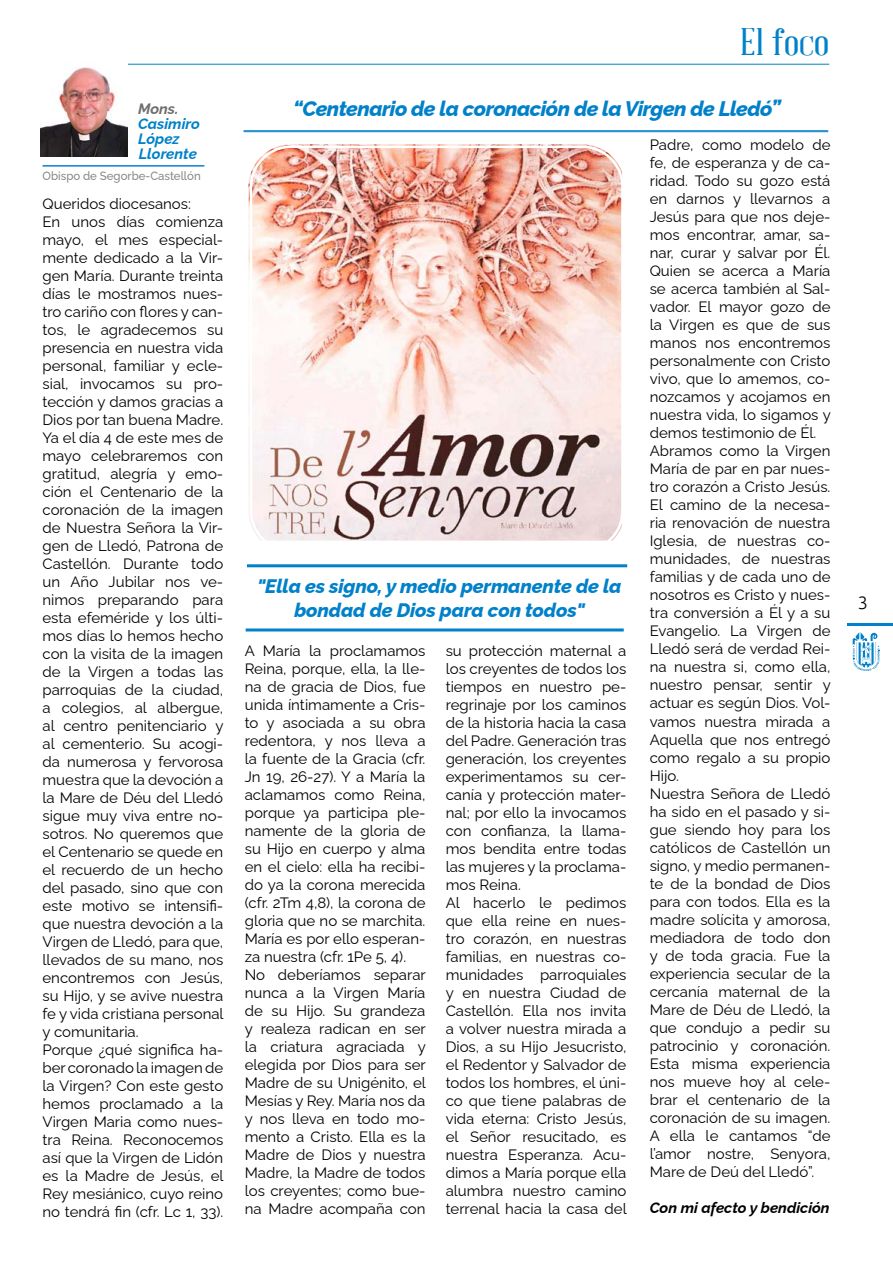
<style>
.page{position:relative;width:893px;height:1263px;background:#fff}
.page>*{position:absolute;margin:0;border:0;box-sizing:border-box;transform-origin:0 0}
.t1{font:37.5px "Abraham Lincoln";color:#0081c9;scale:1.2 1}
.t2{font:italic 800 21px "Raleway";letter-spacing:-.025em;color:#0081c9}
.t3{font:italic 800 19.5px/24px "Raleway";letter-spacing:-.01em;color:#0081c9;text-align:center}
.t4{font:300 18px "Ubuntu";color:#000}
.t5{font:15px/18px "Raleway";color:#000}
.t6{font:italic 700 15px/15px "Raleway";color:#0081c9}
.t7{font:italic 700 15px "Raleway";color:#000}
.t8{font:italic 700 15px "Raleway";color:#706f6f}
.t9{font:500 12px "Raleway";color:#878787;scale:.95 1}
</style>
<div class="page">
<hr style="left:847px;top:624px;width:46px;height:2px;background:#0081c9">
<svg style="left:853px;top:632px;width:26px;height:39px"></svg>
<hr style="left:123px;top:64px;width:706px;height:1px;background:#0081c9">
<hr style="left:43px;top:165px;width:161px;height:2px;background:#0081c9">
<img style="left:40px;top:64px;width:88px;height:93px">
<hr style="left:244px;top:131px;width:584px;height:1px;background:#0081c9">
<hr style="left:244px;top:130px;width:584px;height:1px;background:#0081c9">
<img style="left:249px;top:144px;width:373px;height:397px">
<div style="left:245px;top:141px;width:384px;height:416px;border:2px solid #fff;border-radius:45px"></div>
<div style="left:250px;top:146px;width:374px;height:406px;border:2px solid #fff;border-radius:40px"></div>
<hr style="left:247px;top:564px;width:380px;height:3px;background:#0081c9">
<hr style="left:246px;top:628px;width:378px;height:3px;background:#0081c9">
<p class="t8" style="left:138px;top:97px;width:42px">Mons.</p>
<p class="t6" style="left:138px;top:114px;width:63px">Casimiro<br>López<br>Llorente</p>
<p class="t9" style="left:43px;top:166px;width:168px">Obispo de Segorbe-Castellón</p>
<p class="t5" style="left:43px;top:193px;width:183px">Queridos diocesanos:<br>En unos días comienza mayo, el mes especial&shy;mente dedicado a la Vir&shy;gen María. Durante treinta días le mostramos nues&shy;tro cariño con flores y can&shy;tos, le agradecemos su presencia en nuestra vida personal, familiar y ecle&shy;sial, invocamos su pro&shy;tección y damos gracias a<br>Dios por tan buena Madre.<br>Ya el día 4 de este mes de mayo celebraremos con gratitud, alegría y emo&shy;ción el Centenario de la coronación de la imagen de Nuestra Señora la Vir&shy;gen de Lledó, Patrona de<br>Castellón. Durante todo un Año Jubilar nos ve&shy;nimos preparando para esta efeméride y los últi&shy;mos días lo hemos hecho con la visita de la imagen de la Virgen a todas las parroquias de la ciudad, a colegios, al albergue, al centro penitenciario y al cementerio. Su acogi&shy;da numerosa y fervorosa muestra que la devoción a la Mare de Déu del Lledó sigue muy viva entre no&shy;sotros. No queremos que el Centenario se quede en el recuerdo de un hecho del pasado, sino que con este motivo se intensifi&shy;que nuestra devoción a la<br>Virgen de Lledó, para que, llevados de su mano, nos encontremos con Jesús, su Hijo, y se avive nuestra fe y vida cristiana personal y comunitaria.<br>Porque ¿qué significa ha&shy;ber coronado la imagen de la Virgen? Con este gesto hemos proclamado a la<br>Virgen Maria como nues&shy;tra Reina. Reconocemos así que la Virgen de Lidón es la Madre de Jesús, el<br>Rey mesiánico, cuyo reino no tendrá fin (cfr. Lc 1, 33).</p>
<h1 class="t1" style="left:740px;top:22px;width:75px">El foco</h1>
<h2 class="t2" style="left:293px;top:91px;width:489px">“Centenario de la coronación de la Virgen de Lledó”</h2>
<h3 class="t3" style="left:257px;top:572px;width:366px">"Ella es signo, y medio permanente de la bondad de Dios para con todos"</h3>
<p class="t5" style="left:245px;top:640px;width:183px">A María la proclamamos<br>Reina, porque, ella, la lle&shy;na de gracia de Dios, fue unida íntimamente a Cris&shy;to y asociada a su obra redentora, y nos lleva a la fuente de la Gracia (cfr.<br>Jn 19, 26-27). Y a María la aclamamos como Reina, porque ya participa ple&shy;namente de la gloria de su Hijo en cuerpo y alma en el cielo: ella ha recibi&shy;do ya la corona merecida (cfr. 2Tm 4,8), la corona de gloria que no se marchita.<br>María es por ello esperan&shy;za nuestra (cfr. 1Pe 5, 4).<br>No deberíamos separar nunca a la Virgen María de su Hijo. Su grandeza y realeza radican en ser la criatura agraciada y elegida por Dios para ser<br>Madre de su Unigénito, el<br>Mesías y Rey. María nos da y nos lleva en todo mo&shy;mento a Cristo. Ella es la<br>Madre de Dios y nuestra<br>Madre, la Madre de todos los creyentes; como bue&shy;na Madre acompaña con</p>
<p class="t5" style="left:446px;top:640px;width:183px">su protección maternal a los creyentes de todos los tiempos en nuestro pe&shy;regrinaje por los caminos de la historia hacia la casa del Padre. Generación tras generación, los creyentes experimentamos su cer&shy;canía y protección mater&shy;nal; por ello la invocamos con confianza, la llama&shy;mos bendita entre todas las mujeres y la proclama&shy;mos Reina.<br>Al hacerlo le pedimos que ella reine en nues&shy;tro corazón, en nuestras familias, en nuestras co&shy;munidades parroquiales y en nuestra Ciudad de<br>Castellón. Ella nos invita a volver nuestra mirada a<br>Dios, a su Hijo Jesucristo, el Redentor y Salvador de todos los hombres, el úni&shy;co que tiene palabras de vida eterna: Cristo Jesús, el Señor resucitado, es nuestra Esperanza. Acu&shy;dimos a María porque ella alumbra nuestro camino terrenal hacia la casa del</p>
<p class="t5" style="left:650px;top:134px;width:183px">Padre, como modelo de fe, de esperanza y de ca&shy;ridad. Todo su gozo está en darnos y llevarnos a<br>Jesús para que nos deje&shy;mos encontrar, amar, sa&shy;nar, curar y salvar por Él.<br>Quien se acerca a María se acerca también al Sal&shy;vador. El mayor gozo de la Virgen es que de sus manos nos encontremos personalmente con Cristo vivo, que lo amemos, co&shy;nozcamos y acojamos en nuestra vida, lo sigamos y demos testimonio de Él.<br>Abramos como la Virgen<br>María de par en par nues&shy;tro corazón a Cristo Jesús.<br>El camino de la necesa&shy;ria renovación de nuestra<br>Iglesia, de nuestras co&shy;munidades, de nuestras familias y de cada uno de nosotros es Cristo y nues&shy;tra conversión a Él y a su<br>Evangelio. La Virgen de<br>Lledó será de verdad Rei&shy;na nuestra si, como ella, nuestro pensar, sentir y actuar es según Dios. Vol&shy;vamos nuestra mirada a<br>Aquella que nos entregó como regalo a su propio<br>Hijo.<br>Nuestra Señora de Lledó ha sido en el pasado y si&shy;gue siendo hoy para los católicos de Castellón un signo, y medio permanen&shy;te de la bondad de Dios para con todos. Ella es la madre solícita y amorosa, mediadora de todo don y de toda gracia. Fue la experiencia secular de la cercanía maternal de la<br>Mare de Déu de Lledó, la que condujo a pedir su patrocinio y coronación.<br>Esta misma experiencia nos mueve hoy al cele&shy;brar el centenario de la coronación de su imagen.<br>A ella le cantamos “de l’amor nostre, Senyora,<br>Mare de Deú del Lledó”.</p>
<p class="t7" style="left:650px;top:1195px;width:181px">Con mi afecto y bendición</p>
<p class="t4" style="left:858px;top:591px;width:12px">3</p>
</div>
